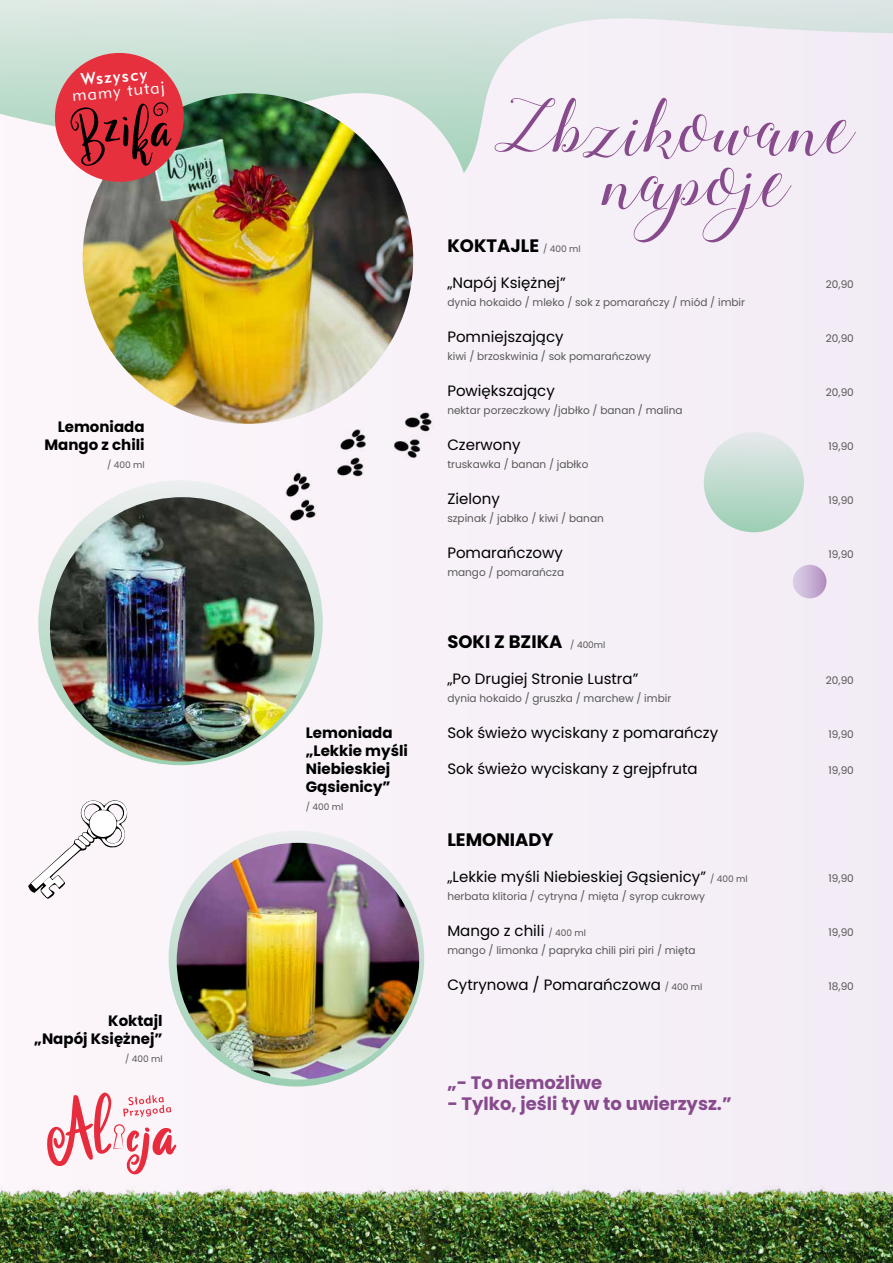
<style>
.page{position:relative;width:893px;height:1263px;background:#f6f0f7}
.page>*{position:absolute;margin:0;border:0;box-sizing:border-box;transform-origin:0 0}
.t1{font:71.1px/53.4px "Stylish Calligraphy";color:#874a8d}
.t2{font:700 18px "Poppins";color:#874a8d}
.t3{font:700 18px "Poppins";color:#000}
.t4{font:16.95px "Geometric 415 Lt EU";color:#fff}
.t5{font:16.95px "Geometric 415 Md EU";color:#fff}
.t6{font:15px "Poppins";color:#000}
.t7{font:700 15px/18px "Poppins";color:#000;text-align:right}
.t8{font:10.5px "Poppins";color:#575756}
.t9{font:9px "Poppins";color:#575756}
.s1{font-weight:400;font-size:9px;color:#575756}
.s2{font-size:9px;color:#575756}
</style>
<div class="page">
<img style="left:0;top:1145px;width:382px;height:118px">
<img style="left:382px;top:1186px;width:511px;height:77px">
<img style="left:156px;top:396px;width:277px;height:319px">
<svg style="left:0;top:0;width:893px;height:173px"></svg>
<svg style="left:38px;top:480px;width:285px;height:285px"></svg>
<svg style="left:169px;top:831px;width:255px;height:255px"></svg>
<img style="left:83px;top:93px;width:330px;height:331px;border-radius:165px">
<img style="left:50px;top:497px;width:264px;height:265px;border-radius:132px">
<img style="left:177px;top:843px;width:242px;height:236px">
<svg style="left:47px;top:1092px;width:129px;height:82px"></svg>
<svg style="left:28px;top:800px;width:100px;height:99px"></svg>
<div style="left:704px;top:432px;width:100px;height:100px;background:linear-gradient(to bottom,#e7e9ec,#9ccfb3);border-radius:50%"></div>
<svg style="left:793px;top:565px;width:33px;height:33px"></svg>
<div style="left:55px;top:53px;width:129px;height:129px;background:#e7303d;border-radius:50%"></div>
<svg style="left:70px;top:102px;width:101px;height:64px"></svg>
<h3 class="t5" style="left:80px;top:69px;width:68px;rotate:-5deg">Wszyscy</h3>
<h3 class="t4" style="left:71px;top:84px;width:94px;rotate:-5deg">mamy tutaj</h3>
<h3 class="t7" style="left:45px;top:418px;width:102px">Lemoniada<br>Mango z chili</h3>
<p class="t9" style="left:107px;top:460px;width:39px">/ 400 ml</p>
<h3 class="t7" style="left:34px;top:1012px;width:130px">Koktajl<br>„Napój Księżnej”</h3>
<p class="t9" style="left:125px;top:1054px;width:39px">/ 400 ml</p>
<h3 class="t7" style="left:306px;top:724px;width:104px;text-align:left">Lemoniada „Lekkie myśli<br>Niebieskiej<br>Gąsienicy”</h3>
<p class="t9" style="left:306px;top:802px;width:39px">/ 400 ml</p>
<h1 class="t1" style="left:606px;top:100px;width:250px;text-indent:-112px">Zbzikowane napoje</h1>
<h2 class="t3" style="left:447px;top:235px;width:135px">KOKTAJLE <span class="s1">/ 400 ml</span></h2>
<h3 class="t6" style="left:447px;top:274px;width:120px">„Napój Księżnej”</h3>
<p class="t8" style="left:447px;top:296px;width:299px">dynia hokaido / mleko / sok z pomarańczy / miód / imbir</p>
<h3 class="t6" style="left:447px;top:328px;width:118px">Pomniejszający</h3>
<p class="t8" style="left:447px;top:350px;width:205px">kiwi / brzoskwinia / sok pomarańczowy</p>
<h3 class="t6" style="left:447px;top:382px;width:109px">Powiększający</h3>
<p class="t8" style="left:447px;top:404px;width:237px">nektar porzeczkowy /jabłko / banan / malina</p>
<h3 class="t6" style="left:447px;top:436px;width:75px">Czerwony</h3>
<p class="t8" style="left:447px;top:458px;width:143px">truskawka / banan / jabłko</p>
<h3 class="t6" style="left:447px;top:490px;width:54px">Zielony</h3>
<p class="t8" style="left:447px;top:512px;width:158px">szpinak / jabłko / kiwi / banan</p>
<h3 class="t6" style="left:447px;top:544px;width:117px">Pomarańczowy</h3>
<p class="t8" style="left:447px;top:566px;width:118px">mango / pomarańcza</p>
<p class="t8" style="left:826px;top:278px;width:29px">20,90</p>
<p class="t8" style="left:826px;top:332px;width:29px">20,90</p>
<p class="t8" style="left:826px;top:386px;width:29px">20,90</p>
<p class="t8" style="left:829px;top:440px;width:27px">19,90</p>
<p class="t8" style="left:829px;top:494px;width:27px">19,90</p>
<p class="t8" style="left:829px;top:548px;width:27px">19,90</p>
<h2 class="t3" style="left:447px;top:631px;width:160px">SOKI Z BZIKA <span class="s1">/ 400ml</span></h2>
<h3 class="t6" style="left:447px;top:670px;width:193px">„Po Drugiej Stronie Lustra”</h3>
<p class="t8" style="left:447px;top:692px;width:225px">dynia hokaido / gruszka / marchew / imbir</p>
<h3 class="t6" style="left:447px;top:724px;width:272px">Sok świeżo wyciskany z pomarańczy</h3>
<h3 class="t6" style="left:447px;top:760px;width:252px">Sok świeżo wyciskany z grejpfruta</h3>
<h2 class="t3" style="left:447px;top:829px;width:108px">LEMONIADY</h2>
<h3 class="t6" style="left:447px;top:868px;width:302px">„Lekkie myśli Niebieskiej Gąsienicy” <span class="s2">/ 400 ml</span></h3>
<p class="t8" style="left:447px;top:890px;width:259px">herbata klitoria / cytryna / mięta / syrop cukrowy</p>
<h3 class="t6" style="left:447px;top:922px;width:140px">Mango z chili <span class="s2">/ 400 ml</span></h3>
<p class="t8" style="left:447px;top:944px;width:250px">mango / limonka / papryka chili piri piri / mięta</p>
<h3 class="t6" style="left:447px;top:976px;width:257px">Cytrynowa / Pomarańczowa <span class="s2">/ 400 ml</span></h3>
<h2 class="t2" style="left:447px;top:1072px;width:156px">„- To niemożliwe</h2>
<h2 class="t2" style="left:447px;top:1093px;width:286px">- Tylko, jeśli ty w to uwierzysz.”</h2>
<p class="t8" style="left:826px;top:674px;width:29px">20,90</p>
<p class="t8" style="left:829px;top:728px;width:27px">19,90</p>
<p class="t8" style="left:829px;top:764px;width:27px">19,90</p>
<p class="t8" style="left:829px;top:872px;width:27px">19,90</p>
<p class="t8" style="left:829px;top:926px;width:27px">19,90</p>
<p class="t8" style="left:829px;top:980px;width:27px">18,90</p>
</div>
